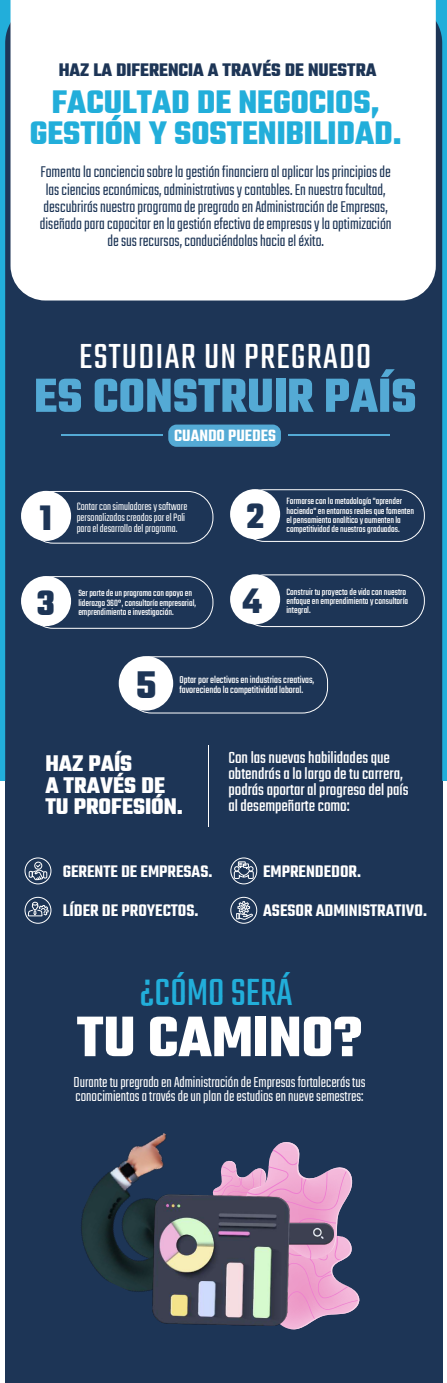
<style>
.page{position:relative;width:447px;height:1383px;background:#fff}
.page>*{position:absolute;margin:0;border:0;box-sizing:border-box;transform-origin:0 0}
.t1{font:700 61.57px "Teko";color:#fff}
.t2{font:700 51.68px "Teko";color:#54aad5}
.t3{font:41.7px "Teko";color:#22aeda}
.t4{font:700 41.55px "Teko";color:#1d3556}
.t5{font:38.4px "Teko";letter-spacing:.03em;color:#fff}
.t6{font:700 38.17px "Teko";color:#1d3556}
.t7{font:700 35.25px/30.8px "Teko";color:#22aeda;text-align:center}
.t8{font:700 24.53px/21.7px "Teko";color:#fff}
.t9{font:700 19.65px "Teko";color:#1d3556}
.t10{font:600 18.23px/38.5px "Teko";color:#fff}
.t11{font:600 17.85px "Teko";color:#fff}
.t12{font:17.7px/16.2px "Teko";color:#fff}
.t13{font:300 17.25px/17.2px "Teko";color:#1d3556;text-align:center}
.t14{font:300 16.12px/13.9px "Teko";color:#fff}
.t15{font:300 11.93px/11.2px "Teko";color:#fff}
.t16{font:10.88px/10.1px "Teko";color:#fff}
.t17{font:9.98px/9.2px "Teko";color:#fff}
</style>
<div class="page">
<div style="left:5px;top:490px;width:437px;height:892px;background:#1d3556"></div>
<div style="left:0;top:0;width:447px;height:780px;background:#22aeda"></div>
<div style="left:5px;top:1px;width:437px;height:842px;background:#1d3556;border-radius:42px"></div>
<div style="left:11px;top:0;width:425px;height:300px;background:#fff"></div>
<div style="left:25px;top:857px;width:26px;height:27px;border:1px solid #fff;border-radius:50%"></div>
<div style="left:25px;top:896px;width:26px;height:27px;border:1px solid #fff;border-radius:50%"></div>
<div style="left:230px;top:857px;width:27px;height:27px;border:1px solid #fff;border-radius:50%"></div>
<div style="left:230px;top:896px;width:27px;height:27px;border:1px solid #fff;border-radius:50%"></div>
<hr style="left:208px;top:745px;width:1px;height:82px;background:#fff">
<svg style="left:231px;top:1142px;width:129px;height:188px"></svg>
<img style="left:81px;top:1133px;width:171px;height:159px">
<img style="left:152px;top:1194px;width:182px;height:131px">
<svg style="left:236px;top:896px;width:17px;height:28px"></svg>
<svg style="left:234px;top:861px;width:20px;height:18px"></svg>
<div style="left:34px;top:861px;width:8px;height:8px;border:1px solid #fff;border-radius:50%"></div>
<svg style="left:29px;top:863px;width:18px;height:19px"></svg>
<svg style="left:28px;top:901px;width:21px;height:15px"></svg>
<div style="left:28px;top:491px;width:185px;height:52px;border:1px solid #fff;border-radius:25px"></div>
<div style="left:21px;top:491px;width:50px;height:50px;background:#fff;border-radius:50%"></div>
<div style="left:239px;top:489px;width:186px;height:52px;border:1px solid #fff;border-radius:25px"></div>
<div style="left:230px;top:489px;width:50px;height:50px;background:#fff;border-radius:50%"></div>
<div style="left:28px;top:576px;width:185px;height:52px;border:1px solid #fff;border-radius:25px"></div>
<div style="left:21px;top:576px;width:50px;height:50px;background:#fff;border-radius:50%"></div>
<div style="left:239px;top:574px;width:186px;height:52px;border:1px solid #fff;border-radius:25px"></div>
<div style="left:230px;top:574px;width:50px;height:50px;background:#fff;border-radius:50%"></div>
<div style="left:126px;top:656px;width:202px;height:57px;border:1px solid #fff;border-radius:25px"></div>
<div style="left:119px;top:656px;width:54px;height:54px;background:#fff;border-radius:50%"></div>
<div style="left:168px;top:424px;width:113px;height:23px;background:#54aad5;border-radius:8px"></div>
<hr style="left:61px;top:434px;width:101px;height:1px;background:#54aad5">
<hr style="left:288px;top:434px;width:102px;height:1px;background:#54aad5">
<h3 class="t9" style="left:59px;top:57px;width:319px">HAZ LA DIFERENCIA A TRAVÉS DE NUESTRA</h3>
<h3 class="t7" style="left:30px;top:89px;width:373px">FACULTAD DE NEGOCIOS,<br>GESTIÓN Y SOSTENIBILIDAD.</h3>
<p class="t13" style="left:40px;top:164px;width:353px">Fomenta la conciencia sobre la gestión financiera al aplicar los principios de las ciencias económicas, administrativas y contables. En nuestra facultad, descubrirás nuestro programa de pregrado en Administración de Empresas, diseñado para capacitar en la gestión efectiva de empresas y la optimización de sus recursos, conduciéndolas hacia el éxito.</p>
<h3 class="t5" style="left:79px;top:335px;width:294px">ESTUDIAR UN PREGRADO</h3>
<h2 class="t2" style="left:34px;top:362px;width:384px">ES CONSTRUIR PAÍS</h2>
<h3 class="t11" style="left:174px;top:424px;width:103px">CUANDO PUEDES</h3>
<h3 class="t6" style="left:39px;top:493px;width:14px">1</h3>
<p class="t15" style="left:77px;top:501px;width:112px">Contar con simuladores y software personalizados creados por el Poli</p>
<p class="t15" style="left:77px;top:523px;width:102px">para el desarrollo del programa.</p>
<h3 class="t6" style="left:246px;top:491px;width:19px">2</h3>
<h3 class="t6" style="left:37px;top:578px;width:20px">3</h3>
<h3 class="t6" style="left:243px;top:576px;width:21px">4</h3>
<p class="t17" style="left:78px;top:589px;width:119px">Ser parte de un programa con apoyo en liderazgo 360°, consultoría empresarial, emprendimiento e investigación.</p>
<p class="t17" style="left:287px;top:497px;width:129px">Formarse con la metodología "aprender haciendo" en entornos reales que fomenten el pensamiento analítico y aumenten la competitividad de nuestros graduados.</p>
<p class="t17" style="left:287px;top:588px;width:123px">Construir tu proyecto de vida con nuestro enfoque en emprendimiento y consultoría integral.</p>
<h3 class="t4" style="left:136px;top:658px;width:22px">5</h3>
<p class="t16" style="left:179px;top:675px;width:136px">Optar por electivas en industrias creativas, favoreciendo la competitividad laboral.</p>
<h3 class="t8" style="left:45px;top:754px;width:139px">HAZ PAÍS<br>A TRAVÉS DE<br>TU PROFESIÓN.</h3>
<h3 class="t12" style="left:228px;top:750px;width:182px">Con las nuevas habilidades que obtendrás a lo largo de tu carrera, podrás aportar al progreso del país al desempeñarte como:</h3>
<h3 class="t10" style="left:63px;top:853px;width:151px">GERENTE DE EMPRESAS.<br>LÍDER DE PROYECTOS.</h3>
<h3 class="t10" style="left:263px;top:853px;width:165px">EMPRENDEDOR.<br>ASESOR ADMINISTRATIVO.</h3>
<h3 class="t3" style="left:140px;top:968px;width:154px">¿CÓMO SERÁ</h3>
<h1 class="t1" style="left:77px;top:997px;width:287px">TU CAMINO?</h1>
<h3 class="t14" style="left:74px;top:1075px;width:294px">Durante tu pregrado en Administración de Empresas fortalecerás tus conocimientos a través de un plan de estudios en nueve semestres:</h3>
</div>
